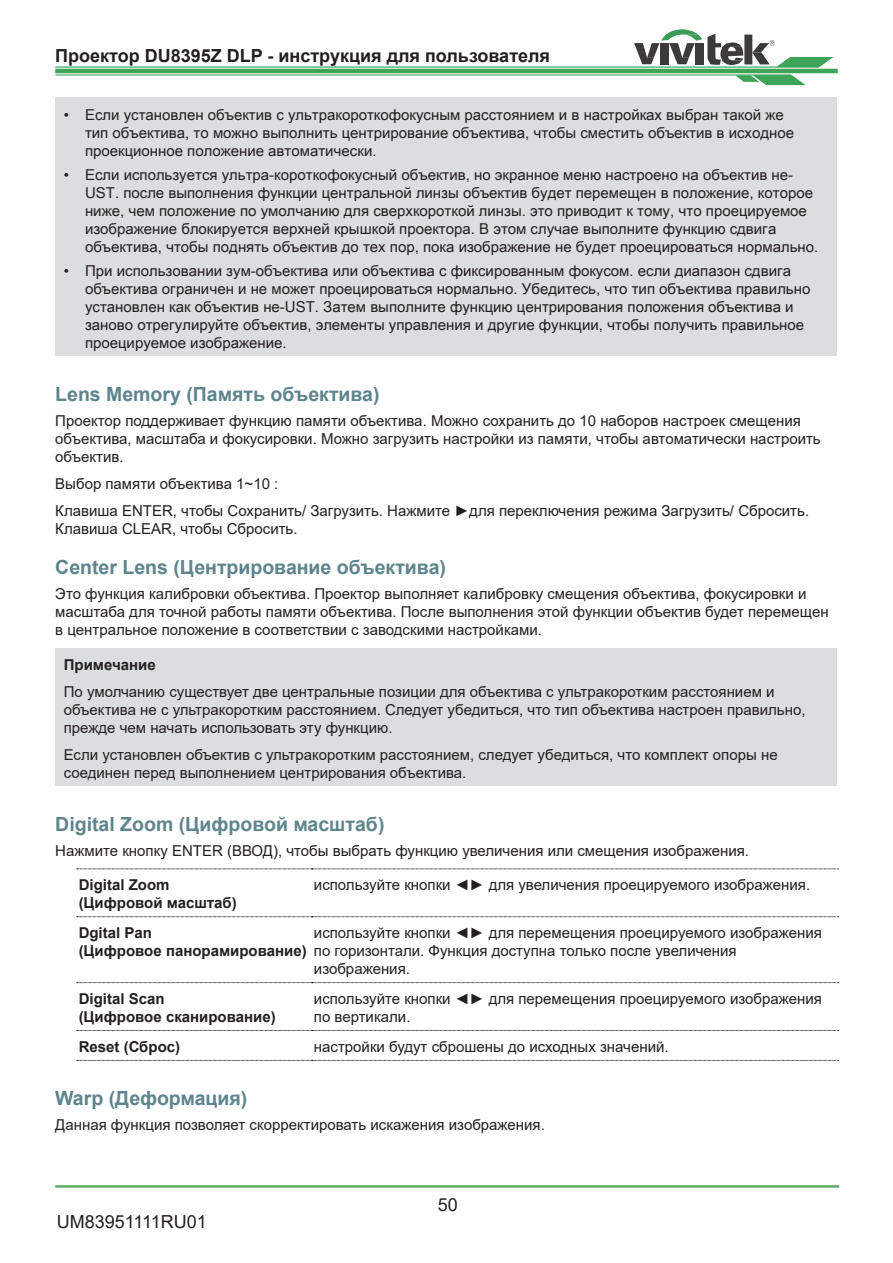
<style>
.page{position:relative;width:893px;height:1263px;background:#fff}
.page>*{position:absolute;margin:0;border:0;box-sizing:border-box;transform-origin:0 0}
.Topic_3{font:700 19.5px "Arial";color:#5e848c}
.t1{font:700 18px "Arial";color:#231f20}
.t2{font:18px "Arial";color:#231f20}
.Content{font:15px/18px "Arial";color:#231f20}
.t3{font:15px/18px "Arial Unicode MS";color:#231f20}
.Content-2{font:700 15px/18px "Arial";color:#231f20}
</style>
<div class="page">
<hr style="left:55px;top:69px;width:783px;height:4px;background:#3da458">
<svg style="left:55px;top:74px;width:751px;height:11px"></svg>
<svg style="left:55px;top:29px;width:779px;height:39px"></svg>
<hr style="left:55px;top:1185px;width:784px;height:2px;background:#4ea658">
<div style="left:55px;top:98px;width:782px;height:258px;background:#dcdddf"></div>
<div style="left:55px;top:648px;width:782px;height:138px;background:#dcdddf"></div>
<svg style="left:77px;top:869px;width:761px;height:1px"></svg>
<svg style="left:77px;top:916px;width:761px;height:1px"></svg>
<svg style="left:77px;top:982px;width:761px;height:1px"></svg>
<svg style="left:77px;top:1030px;width:761px;height:1px"></svg>
<svg style="left:77px;top:1060px;width:761px;height:1px"></svg>
<p class="t1" style="left:55px;top:43px;width:496px">Проектор DU8395Z DLP - инструкция для пользователя</p>
<p class="t3" style="left:85px;top:105px;width:711px;text-indent:-21px">• Если установлен объектив с ультракороткофокусным расстоянием и в настройках выбран такой же тип объектива, то можно выполнить центрирование объектива, чтобы сместить объектив в исходное проекционное положение автоматически.</p>
<p class="t3" style="left:85px;top:165px;width:735px;text-indent:-21px">• Если используется ультра-короткофокусный объектив, но экранное меню настроено на объектив не-UST. после выполнения функции центральной линзы объектив будет перемещен в положение, которое ниже, чем положение по умолчанию для сверхкороткой линзы. это приводит к тому, что проецируемое изображение блокируется верхней крышкой проектора. В этом случае выполните функцию сдвига объектива, чтобы поднять объектив до тех пор, пока изображение не будет проецироваться нормально.</p>
<p class="t3" style="left:85px;top:261px;width:727px;text-indent:-21px">• При использовании зум-объектива или объектива с фиксированным фокусом. если диапазон сдвига объектива ограничен и не может проецироваться нормально. Убедитесь, что тип объектива правильно установлен как объектив не-UST. Затем выполните функцию центрирования положения объектива и заново отрегулируйте объектив, элементы управления и другие функции, чтобы получить правильное проецируемое изображение.</p>
<p class="Topic_3" style="left:55px;top:380px;width:326px">Lens Memory (Память объектива)</p>
<p class="Content" style="left:55px;top:411px;width:767px">Проектор поддерживает функцию памяти объектива. Можно сохранить до 10 наборов настроек смещения объектива, масштаба и фокусировки. Можно загрузить настройки из памяти, чтобы автоматически настроить объектив.</p>
<p class="Content" style="left:55px;top:474px;width:225px">Выбор памяти объектива 1~10 :</p>
<p class="Content" style="left:55px;top:501px;width:755px">Клавиша ENTER, чтобы Сохранить/ Загрузить. Нажмите ►для переключения режима Загрузить/ Сбросить.<br>Клавиша CLEAR, чтобы Сбросить.</p>
<p class="Topic_3" style="left:55px;top:554px;width:392px">Center Lens (Центрирование объектива)</p>
<p class="Content" style="left:55px;top:585px;width:775px">Это функция калибровки объектива. Проектор выполняет калибровку смещения объектива, фокусировки и масштаба для точной работы памяти объектива. После выполнения этой функции объектив будет перемещен в центральное положение в соответствии с заводскими настройками.</p>
<p class="Content-2" style="left:64px;top:655px;width:93px">Примечание</p>
<p class="Content" style="left:64px;top:682px;width:743px">По умолчанию существует две центральные позиции для объектива с ультракоротким расстоянием и объектива не с ультракоротким расстоянием. Следует убедиться, что тип объектива настроен правильно, прежде чем начать использовать эту функцию.</p>
<p class="Content" style="left:64px;top:745px;width:715px">Если установлен объектив с ультракоротким расстоянием, следует убедиться, что комплект опоры не соединен перед выполнением центрирования объектива.</p>
<p class="Topic_3" style="left:55px;top:810px;width:331px">Digital Zoom (Цифровой масштаб)</p>
<p class="Content" style="left:55px;top:841px;width:695px">Нажмите кнопку ENTER (ВВОД), чтобы выбрать функцию увеличения или смещения изображения.</p>
<p class="Content-2" style="left:79px;top:876px;width:160px">Digital Zoom (Цифровой масштаб)</p>
<p class="Content" style="left:314px;top:876px;width:498px">используйте кнопки ◄► для увеличения проецируемого изображения.</p>
<p class="Content-2" style="left:79px;top:924px;width:230px">Dgital Pan<br>(Цифровое панорамирование)</p>
<p class="Content" style="left:314px;top:924px;width:509px">используйте кнопки ◄► для перемещения проецируемого изображения по горизонтали. Функция доступна только после увеличения изображения.</p>
<p class="Content-2" style="left:79px;top:990px;width:199px">Digital Scan<br>(Цифровое сканирование)</p>
<p class="Content" style="left:314px;top:990px;width:509px">используйте кнопки ◄► для перемещения проецируемого изображения по вертикали.</p>
<p class="Content-2" style="left:79px;top:1038px;width:103px">Reset (Сброс)</p>
<p class="Content" style="left:314px;top:1037px;width:356px">настройки будут сброшены до исходных значений.</p>
<p class="Topic_3" style="left:55px;top:1085px;width:194px">Warp (Деформация)</p>
<p class="Content" style="left:55px;top:1115px;width:491px">Данная функция позволяет скорректировать искажения изображения.</p>
<p class="t2" style="left:57px;top:1209px;width:152px">UM83951111RU01</p>
<p class="t2" style="left:438px;top:1192px;width:22px">50</p>
</div>
